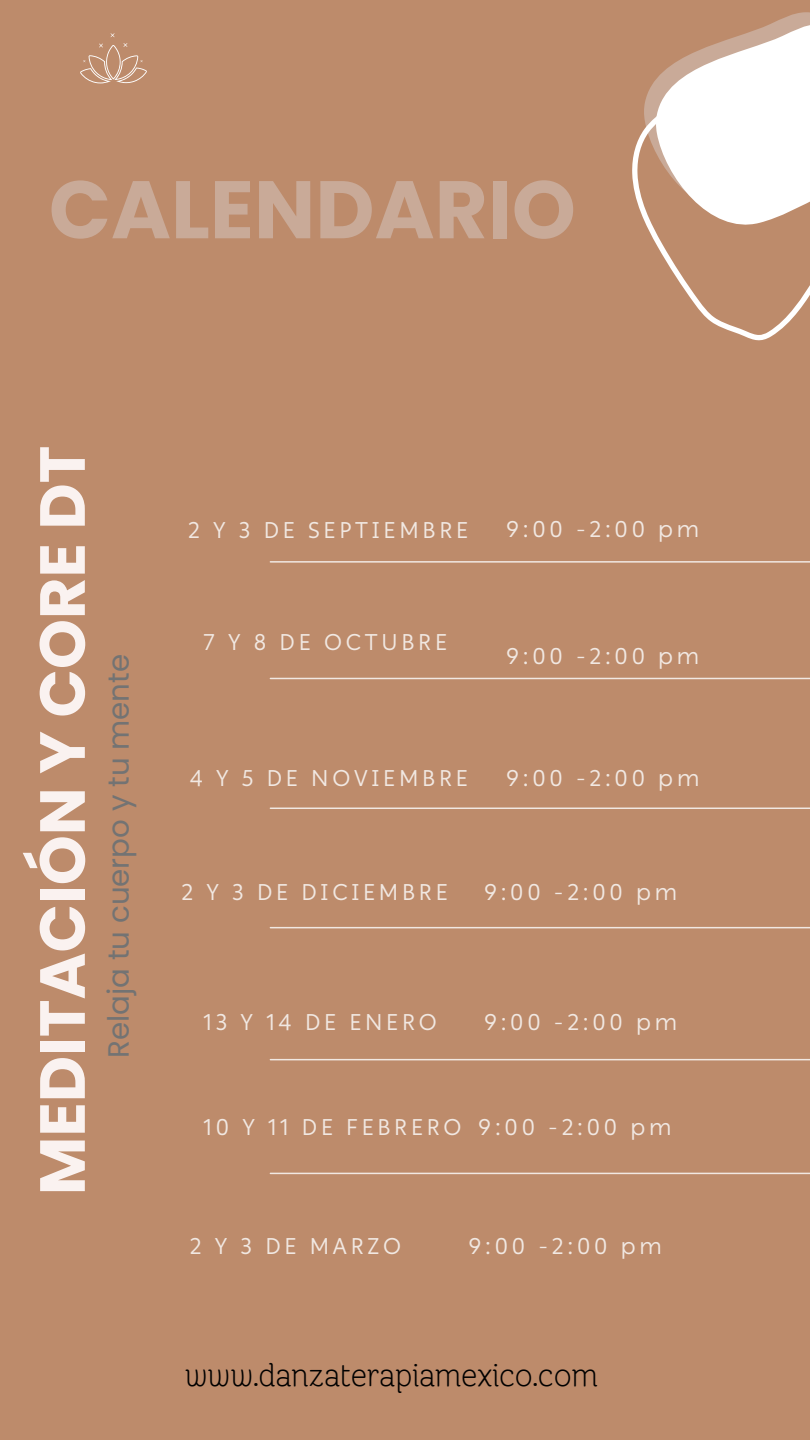
<style>
.page{position:relative;width:810px;height:1440px;background:#bd8b6b}
.page>*{position:absolute;margin:0;border:0;box-sizing:border-box;transform-origin:0 0}
.t1{font:700 81.5px "Poppins";color:#c9aa98}
.t2{font:700 63.7px "Poppins";color:#faf2f0}
.t3{font:300 32.1px "Moonjelly";color:#000}
.t4{font:29.3px "Poppins";color:#737373}
.t5{font:22.7px "Ping HL";letter-spacing:.165em;color:#f1e8e2}
</style>
<div class="page">
<hr style="left:270px;top:561px;width:540px;height:2px;background:#f1e8e2">
<hr style="left:270px;top:678px;width:540px;height:1px;background:#f1e8e2">
<hr style="left:270px;top:808px;width:540px;height:1px;background:#f1e8e2">
<hr style="left:270px;top:927px;width:540px;height:1px;background:#f1e8e2">
<hr style="left:270px;top:1059px;width:540px;height:1px;background:#f1e8e2">
<hr style="left:270px;top:1173px;width:540px;height:1px;background:#f1e8e2">
<svg style="left:80px;top:33px;width:67px;height:50px"></svg>
<svg style="left:673px;top:12px;width:137px;height:52px"></svg>
<svg style="left:632px;top:64px;width:178px;height:277px"></svg>
<p class="t1" style="left:49px;top:153px;width:529px">CALENDARIO</p>
<p class="t2" style="left:18px;top:1195px;width:751px;rotate:-90deg">MEDITACIÓN Y CORE DT</p>
<p class="t4" style="left:98px;top:1058px;width:406px;rotate:-90deg">Relaja tu cuerpo y tu mente</p>
<p class="t5" style="left:188px;top:517px;width:281px">2 Y 3 DE SEPTIEMBRE</p>
<p class="t5" style="left:204px;top:629px;width:245px">7 Y 8 DE OCTUBRE</p>
<p class="t5" style="left:506px;top:515px;width:194px">9:00 -2:00 pm</p>
<p class="t5" style="left:506px;top:642px;width:194px">9:00 -2:00 pm</p>
<p class="t5" style="left:190px;top:765px;width:280px">4 Y 5 DE NOVIEMBRE</p>
<p class="t5" style="left:506px;top:765px;width:194px">9:00 -2:00 pm</p>
<p class="t5" style="left:181px;top:879px;width:268px">2 Y 3 DE DICIEMBRE</p>
<p class="t5" style="left:484px;top:879px;width:194px">9:00 -2:00 pm</p>
<p class="t5" style="left:204px;top:1008px;width:235px">13 Y 14 DE ENERO</p>
<p class="t5" style="left:484px;top:1008px;width:194px">9:00 -2:00 pm</p>
<p class="t5" style="left:204px;top:1114px;width:259px">10 Y 11 DE FEBRERO</p>
<p class="t5" style="left:479px;top:1114px;width:194px">9:00 -2:00 pm</p>
<p class="t5" style="left:190px;top:1232px;width:213px">2 Y 3 DE MARZO</p>
<p class="t5" style="left:469px;top:1232px;width:194px">9:00 -2:00 pm</p>
<p class="t3" style="left:185px;top:1356px;width:414px">www.danzaterapiamexico.com</p>
</div>
